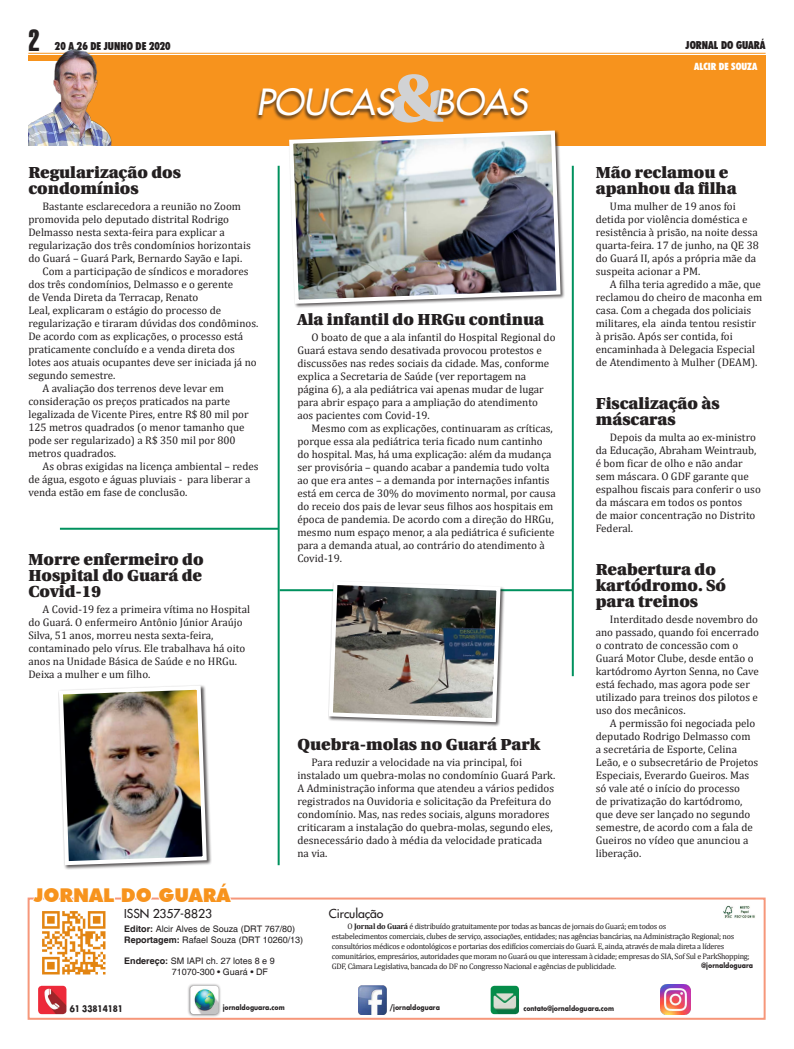
<style>
.page{position:relative;width:794px;height:1049px;background:#fff}
.page>*{position:absolute;margin:0;border:0;box-sizing:border-box;transform-origin:0 0}
.Texto_Coluna{font:900 70px "Utopia";color:#d1d2d4}
.t1{font:italic 35px "Futura 2";color:#fff}
.t2{font:29.6px "Swiss 911 BT Extra Compressed";color:#231f20}
.Texto_Materia{font:900 19px "Futura BT";color:#f7931d}
.Titulos_Colunas{font:900 16px/16px "Utopia";color:#231f20}
.Texto_Coluna-2{font:12px "Futura 2";color:#231f20}
.Titulos_Colunas-2{font:12px "Futura 2";color:#231f20}
.Texto_Coluna-3{font:11px/13px "Cambria";color:#231f20}
.t3{font:900 condensed 11px "Futura BT";color:#231f20}
.t4{font:900 condensed 10px "Futura BT";color:#fff}
.TITULO_de_Materia{font:700 10px "Futura Cnd";color:#231f20}
.t5{font:9px/10.8px "Helvetica";color:#231f20}
.Texto_Coluna-4{font:8px/10px "Cambria";letter-spacing:-.03em;color:#231f20}
.TITULO_de_Materia-2{font:700 8px "Futura Cnd";color:#231f20}
.Titulos_Colunas-3{font:700 8px "Futura Cnd";color:#231f20}
.s1{font-weight:700}
</style>
<div class="page">
<div style="left:28px;top:55px;width:737px;height:6px;background:#f7931d"></div>
<hr style="left:28px;top:53px;width:737px;height:1px;background:#f7931d">
<div style="left:28px;top:897px;width:737px;height:123px;border:2px solid #f6977a"></div>
<img style="left:42px;top:911px;width:64px;height:64px">
<img style="left:660px;top:984px;width:30px;height:30px">
<img style="left:490px;top:986px;width:29px;height:28px">
<svg style="left:31px;top:897px;width:203px;height:3px"></svg>
<div style="left:187px;top:983px;width:35px;height:34px;background:#231f20;opacity:.75"></div>
<img style="left:190px;top:986px;width:29px;height:28px">
<img style="left:358px;top:986px;width:28px;height:28px">
<img style="left:38px;top:986px;width:28px;height:28px">
<img style="left:723px;top:905px;width:32px;height:13px">
<div style="left:120px;top:61px;width:645px;height:84px;background:#f7931d"></div>
<img style="left:28px;top:48px;width:92px;height:98px">
<div style="left:255px;top:88px;width:275px;height:34px;background:#231f20;opacity:.75"></div>
<div style="left:288px;top:130px;width:277px;height:179px;background:#231f20;opacity:.75"></div>
<img style="left:287px;top:128px;width:275px;height:178px">
<hr style="left:278px;top:166px;width:2px;height:699px;background:#00915e">
<hr style="left:280px;top:589px;width:293px;height:2px;background:#00915e">
<hr style="left:572px;top:166px;width:2px;height:510px;background:#00915e">
<div style="left:328px;top:580px;width:177px;height:147px;background:#231f20;opacity:.75"></div>
<svg style="left:327px;top:580px;width:175px;height:144px"></svg>
<hr style="left:60px;top:528px;width:219px;height:2px;background:#00915e">
<div style="left:58px;top:685px;width:153px;height:185px;background:#231f20;opacity:.75"></div>
<img style="left:58px;top:685px;width:151px;height:182px">
<h3 class="t2" style="left:28px;top:24px;width:13px">2</h3>
<p class="t3" style="left:55px;top:39px;width:117px">20 A 26 DE JUNHO DE 2020</p>
<p class="t3" style="left:685px;top:38px;width:82px">JORNAL DO GUARÁ</p>
<p class="Texto_Coluna" style="left:388px;top:58px;width:57px">&amp;</p>
<p class="t1" style="left:256px;top:79px;width:273px">POUCAS BOAS</p>
<p class="t4" style="left:694px;top:61px;width:64px">ALCIR DE SOUZA</p>
<p class="Titulos_Colunas" style="left:28px;top:164px;width:154px">Regularização dos condomínios</p>
<p class="Texto_Coluna-3" style="left:28px;top:199px;width:224px;text-indent:14px">Bastante esclarecedora a reunião no Zoom promovida pelo deputado distrital Rodrigo Delmasso nesta sexta-feira para explicar a regularização dos três condomínios horizontais do Guará – Guará Park, Bernardo Sayão e Iapi.</p>
<p class="Texto_Coluna-3" style="left:28px;top:264px;width:231px;text-indent:14px">Com a participação de síndicos e moradores dos três condomínios, Delmasso e o gerente<br>de Venda Direta da Terracap, Renato<br>Leal, explicaram o estágio do processo de regularização e tiraram dúvidas dos condôminos.<br>De acordo com as explicações, o processo está praticamente concluído e a venda direta dos lotes aos atuais ocupantes deve ser iniciada já no segundo semestre.</p>
<p class="Texto_Coluna-3" style="left:28px;top:381px;width:222px;text-indent:14px">A avaliação dos terrenos deve levar em consideração os preços praticados na parte legalizada de Vicente Pires, entre R$ 80 mil por 125 metros quadrados (o menor tamanho que pode ser regularizado) a R$ 350 mil por 800 metros quadrados.</p>
<p class="Texto_Coluna-3" style="left:28px;top:459px;width:232px;text-indent:14px">As obras exigidas na licença ambiental – redes de água, esgoto e águas pluviais - para liberar a venda estão em fase de conclusão.</p>
<p class="Titulos_Colunas" style="left:28px;top:552px;width:177px;text-align:justify">Morre enfermeiro do Hospital do Guará de Covid-19</p>
<p class="Texto_Coluna-3" style="left:28px;top:602px;width:223px;text-indent:14px">A Covid-19 fez a primeira vítima no Hospital do Guará. O enfermeiro Antônio Júnior Araújo Silva, 51 anos, morreu nesta sexta-feira, contaminado pelo vírus. Ele trabalhava há oito anos na Unidade Básica de Saúde e no HRGu.<br>Deixa a mulher e um filho.</p>
<p class="Texto_Materia" style="left:34px;top:884px;width:198px">JORNAL DO GUARÁ</p>
<p class="Titulos_Colunas" style="left:297px;top:312px;width:248px">Ala infantil do HRGu continua</p>
<p class="Texto_Coluna-3" style="left:297px;top:331px;width:260px;text-indent:14px">O boato de que a ala infantil do Hospital Regional do Guará estava sendo desativada provocou protestos e discussões nas redes sociais da cidade. Mas, conforme explica a Secretaria de Saúde (ver reportagem na página 6), a ala pediátrica vai apenas mudar de lugar para abrir espaço para a ampliação do atendimento aos pacientes com Covid-19.</p>
<p class="Texto_Coluna-3" style="left:297px;top:422px;width:260px;text-indent:14px">Mesmo com as explicações, continuaram as críticas, porque essa ala pediátrica teria ficado num cantinho do hospital. Mas, há uma explicação: além da mudança ser provisória – quando acabar a pandemia tudo volta ao que era antes – a demanda por internações infantis está em cerca de 30% do movimento normal, por causa do receio dos pais de levar seus filhos aos hospitais em época de pandemia. De acordo com a direção do HRGu, mesmo num espaço menor, a ala pediátrica é suficiente para a demanda atual, ao contrário do atendimento à Covid-19.</p>
<p class="Titulos_Colunas" style="left:297px;top:737px;width:244px">Quebra-molas no Guará Park</p>
<p class="Texto_Coluna-3" style="left:297px;top:756px;width:259px;text-indent:14px">Para reduzir a velocidade na via principal, foi instalado um quebra-molas no condomínio Guará Park.<br>A Administração informa que atendeu a vários pedidos registrados na Ouvidoria e solicitação da Prefeitura do condomínio. Mas, nas redes sociais, alguns moradores criticaram a instalação do quebra-molas, segundo eles, desnecessário dado à média da velocidade praticada na via.</p>
<p class="Titulos_Colunas" style="left:596px;top:164px;width:142px">Mão reclamou e apanhou da filha</p>
<p class="Texto_Coluna-3" style="left:596px;top:199px;width:165px;text-indent:14px">Uma mulher de 19 anos foi detida por violência doméstica e resistência à prisão, na noite dessa quarta-feira. 17 de junho, na QE 38 do Guará II, após a própria mãe da suspeita acionar a PM.</p>
<p class="Texto_Coluna-3" style="left:596px;top:277px;width:168px;text-indent:14px">A filha teria agredido a mãe, que reclamou do cheiro de maconha em casa. Com a chegada dos policiais militares, ela ainda tentou resistir à prisão. Após ser contida, foi encaminhada à Delegacia Especial de Atendimento à Mulher (DEAM).</p>
<p class="Titulos_Colunas" style="left:596px;top:396px;width:125px">Fiscalização às máscaras</p>
<p class="Texto_Coluna-3" style="left:596px;top:430px;width:167px;text-indent:14px">Depois da multa ao ex-ministro da Educação, Abraham Weintraub, é bom ficar de olho e não andar sem máscara. O GDF garante que espalhou fiscais para conferir o uso da máscara em todos os pontos<br>de maior concentração no Distrito<br>Federal.</p>
<p class="Titulos_Colunas" style="left:596px;top:562px;width:132px">Reabertura do kartódromo. Só para treinos</p>
<p class="Texto_Coluna-3" style="left:596px;top:612px;width:165px;text-indent:14px">Interditado desde novembro do ano passado, quando foi encerrado o contrato de concessão com o<br>Guará Motor Clube, desde então o kartódromo Ayrton Senna, no Cave está fechado, mas agora pode ser utilizado para treinos dos pilotos e uso dos mecânicos.</p>
<p class="Texto_Coluna-3" style="left:596px;top:716px;width:164px;text-indent:14px">A permissão foi negociada pelo deputado Rodrigo Delmasso com a secretária de Esporte, Celina<br>Leão, e o subsecretário de Projetos<br>Especiais, Everardo Gueiros. Mas só vale até o início do processo<br>de privatização do kartódromo, que deve ser lançado no segundo semestre, de acordo com a fala de<br>Gueiros no vídeo que anunciou a liberação.</p>
<p class="Texto_Coluna-2" style="left:124px;top:905px;width:89px">ISSN 2357-8823</p>
<p class="t5" style="left:124px;top:923px;width:173px"><span class="s1">Editor:</span> Alcir Alves de Souza (DRT 767/80)</p>
<p class="t5" style="left:124px;top:934px;width:181px"><span class="s1">Reportagem:</span> Rafael Souza (DRT 10260/13)</p>
<p class="t5" style="left:172px;top:956px;width:105px;text-indent:-48px"><span class="s1">Endereço:</span> SM IAPI ch. 27 lotes 8 e 9<br>71070-300 • Guará • DF</p>
<p class="Titulos_Colunas-2" style="left:329px;top:906px;width:56px">Circulação</p>
<p class="Texto_Coluna-4" style="left:332px;top:921px;width:419px;text-indent:16px">O <span class="s1">Jornal do Guará</span> é distribuído gratuitamente por todas as bancas de jornais do Guará; em todos os<br>estabelecimentos comerciais, clubes de serviço, associações, entidades; nas agências bancárias, na Administração Regional; nos consultórios médicos e odontológicos e portarias dos edifícios comerciais do Guará. E, ainda, através de mala direta a líderes comunitários, empresários, autoridades que moram no Guará ou que interessam à cidade; empresas do SIA, Sof Sul e ParkShopping; GDF, Câmara Legislativa, bancada do DF no Congresso Nacional e agências de publicidade.</p>
<p class="TITULO_de_Materia-2" style="left:701px;top:962px;width:53px">@jornaldoguara</p>
<p class="TITULO_de_Materia" style="left:70px;top:1004px;width:55px">61 33814181</p>
<p class="Titulos_Colunas-3" style="left:223px;top:1004px;width:63px">jornaldoguara.com</p>
<p class="Titulos_Colunas-3" style="left:390px;top:1004px;width:52px">/jornaldoguara</p>
<p class="TITULO_de_Materia-2" style="left:523px;top:1005px;width:92px">contato@jornaldoguara.com</p>
</div>
